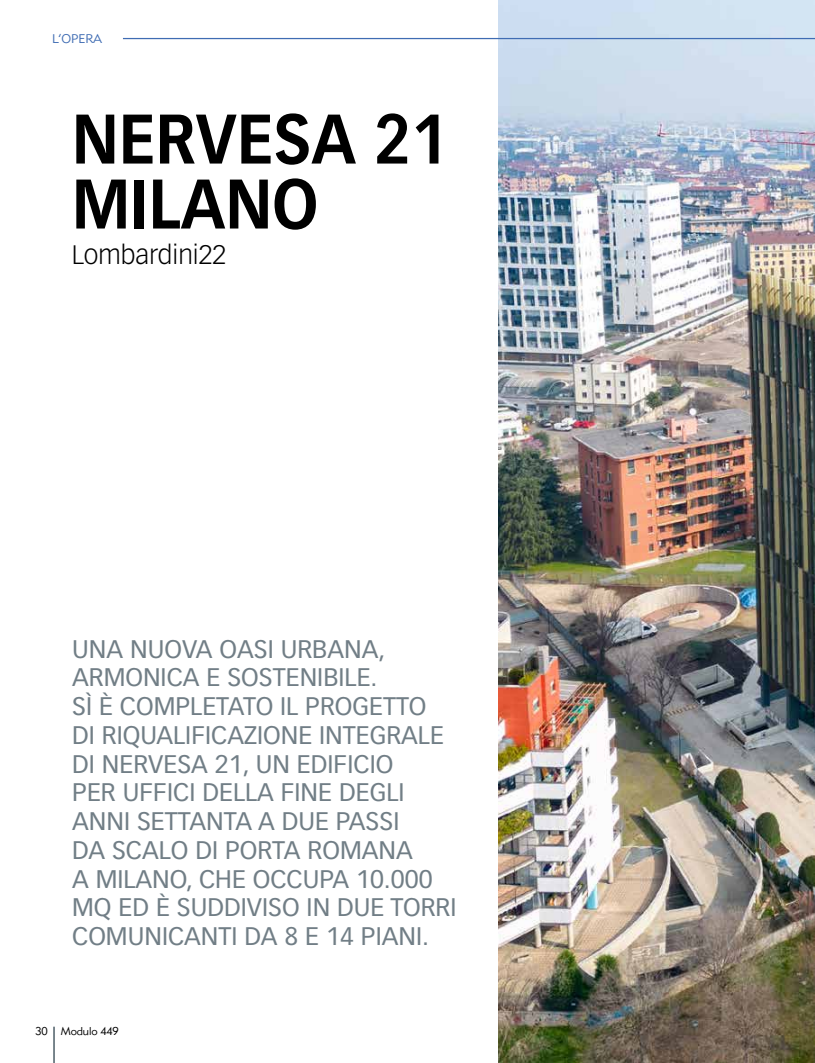
<style>
.page{position:relative;width:815px;height:1063px;background:#fff}
.page>*{position:absolute;margin:0;border:0;box-sizing:border-box;transform-origin:0 0}
.t1{font:700 68.75px/65px "Vectora LT Std";color:#000;scale:.9 1}
.t2{font:300 26.25px "Vectora LT Std";color:#000}
.t3{font:25px/28.8px "Vectora LT Std";color:#717e86}
.t4{font:12.5px "Metro Lite LT Two";color:#3f6cb3}
.t5{font:11.25px "Metro Lite LT Two";letter-spacing:-.015em;color:#000}
</style>
<div class="page">
<hr style="left:53px;top:1027px;width:2px;height:36px;background:#717e86">
<img style="left:498px;top:0;width:317px;height:1063px">
<hr style="left:123px;top:38px;width:692px;height:1px;background:#3f6cb3">
<p class="t4" style="left:52px;top:31px;width:52px">L’OPERA</p>
<h1 class="t1" style="left:72px;top:107px;width:419px">NERVESA 21<br>MILANO</h1>
<p class="t2" style="left:72px;top:239px;width:156px">Lombardini22</p>
<p class="t3" style="left:72px;top:634px;width:386px">UNA NUOVA OASI URBANA,<br>ARMONICA E SOSTENIBILE.<br>SÌ È COMPLETATO IL PROGETTO<br>DI RIQUALIFICAZIONE INTEGRALE<br>DI NERVESA 21, UN EDIFICIO<br>PER UFFICI DELLA FINE DEGLI<br>ANNI SETTANTA A DUE PASSI<br>DA SCALO DI PORTA ROMANA<br>A MILANO, CHE OCCUPA 10.000<br>MQ ED È SUDDIVISO IN DUE TORRI<br>COMUNICANTI DA 8 E 14 PIANI.</p>
<p class="t5" style="left:35px;top:1025px;width:85px">30 Modulo 449</p>
</div>
